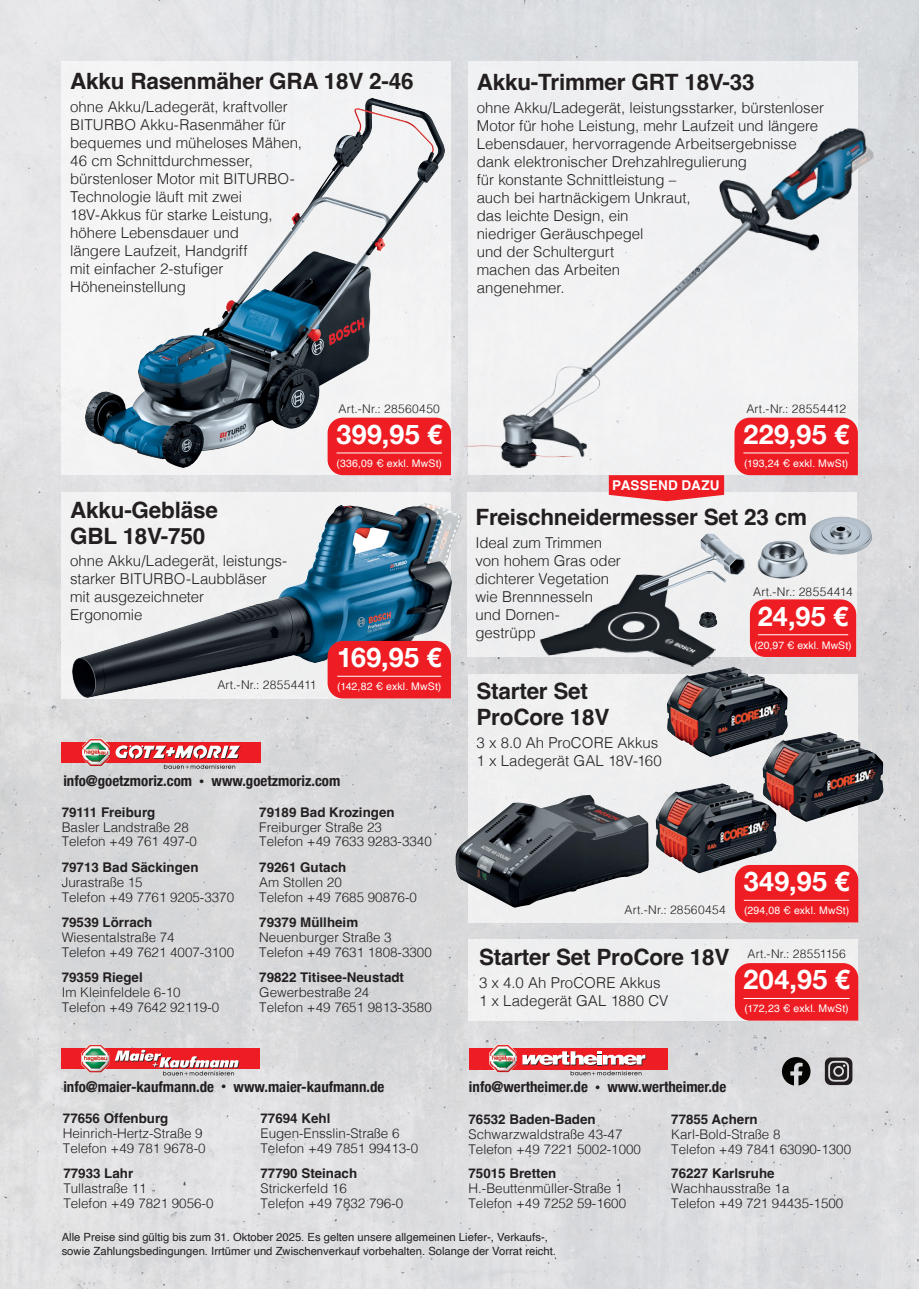
<style>
.page{position:relative;width:919px;height:1289px;background:#fff}
.page>*{position:absolute;margin:0;border:0;box-sizing:border-box;transform-origin:0 0}
.t1{font:700 27px "Helvetica Neue";letter-spacing:.015em;color:#fff}
.t2{font:700 22.5px/25.5px "Helvetica";letter-spacing:-.01em;color:#231f20}
.t3{font:300 15px/18px "Helvetica";letter-spacing:-.005em;color:#231f20}
.t4{font:700 condensed 14.85px "Helvetica Neue";color:#231f20}
.t5{font:700 13.5px "Helvetica";letter-spacing:.015em;color:#fff}
.t6{font:300 13.35px/14.9px "Helvetica";color:#231f20}
.t7{font:700 13.35px "Helvetica";color:#231f20}
.t8{font:300 12px "Helvetica";letter-spacing:.025em;color:#231f20}
.t9{font:11.25px/13.5px "Helvetica";color:#231f20}
.t10{font:10.5px "Helvetica";letter-spacing:.015em;color:#fff}
.s1{font-size:10.35px}
</style>
<div class="page">
<img style="left:0;top:0;width:918px;height:1288px">
<svg style="left:781px;top:1057px;width:29px;height:28px"></svg>
<svg style="left:824px;top:1057px;width:28px;height:28px"></svg>
<div style="left:835px;top:1067px;width:7px;height:7px;background:#231f20;border-radius:50%"></div>
<div style="left:62px;top:741px;width:199px;height:21px;background:#ee1d23"></div>
<svg style="left:85px;top:738px;width:6px;height:5px"></svg>
<img style="left:99px;top:738px;width:11px;height:7px">
<img style="left:82px;top:749px;width:17px;height:11px">
<svg style="left:99px;top:745px;width:142px;height:23px"></svg>
<img style="left:85px;top:760px;width:14px;height:6px">
<svg style="left:62px;top:1048px;width:198px;height:21px;background:#d14744"></svg>
<svg style="left:115px;top:1049px;width:124px;height:26px;background:#db787b"></svg>
<svg style="left:82px;top:1044px;width:8px;height:8px"></svg>
<div style="left:469px;top:1047px;width:198px;height:22px;background:#ee1d23"></div>
<svg style="left:570px;top:1071px;width:71px;height:4px"></svg>
<svg style="left:490px;top:1044px;width:8px;height:7px"></svg>
<img style="left:506px;top:1044px;width:11px;height:17px">
<img style="left:489px;top:1055px;width:17px;height:11px">
<svg style="left:506px;top:1061px;width:10px;height:11px"></svg>
<img style="left:491px;top:1066px;width:15px;height:6px">
<svg style="left:522px;top:1051px;width:124px;height:14px"></svg>
<div style="left:62px;top:62px;width:389px;height:413px;background:#f3f3f4"></div>
<img style="left:85px;top:99px;width:359px;height:368px">
<div style="left:327px;top:417px;width:124px;height:58px;background:#ee1d23"></div>
<hr style="left:336px;top:452px;width:106px;height:1px;background:#fff">
<div style="left:468px;top:674px;width:389px;height:248px;background:#efeff0"></div>
<img style="left:455px;top:795px;width:193px;height:112px">
<img style="left:655px;top:783px;width:121px;height:90px">
<img style="left:667px;top:667px;width:120px;height:90px">
<img style="left:762px;top:732px;width:121px;height:90px">
<div style="left:734px;top:865px;width:124px;height:57px;background:#ee1d23"></div>
<hr style="left:743px;top:899px;width:106px;height:1px;background:#fff">
<div style="left:468px;top:62px;width:389px;height:413px;background:#eff0f1"></div>
<img style="left:463px;top:115px;width:411px;height:365px">
<div style="left:734px;top:417px;width:123px;height:58px;background:#ee1d23"></div>
<hr style="left:743px;top:452px;width:105px;height:1px;background:#fff">
<div style="left:468px;top:939px;width:389px;height:81px;background:#eeefef"></div>
<div style="left:734px;top:963px;width:124px;height:57px;background:#ee1d23"></div>
<hr style="left:743px;top:997px;width:106px;height:1px;background:#fff">
<div style="left:467px;top:492px;width:389px;height:165px;background:#f0f0f1"></div>
<div style="left:62px;top:492px;width:389px;height:206px;background:#f2f2f3"></div>
<img style="left:72px;top:503px;width:389px;height:194px">
<div style="left:327px;top:641px;width:124px;height:57px;background:#ee1d23"></div>
<hr style="left:337px;top:675px;width:104px;height:1px;background:#fff">
<svg style="left:608px;top:475px;width:116px;height:26px;background:#ee373d"></svg>
<img style="left:537px;top:550px;width:180px;height:126px">
<img style="left:638px;top:533px;width:280px;height:132px">
<img style="left:756px;top:540px;width:54px;height:43px">
<img style="left:802px;top:514px;width:75px;height:43px">
<h2 class="t2" style="left:70px;top:71px;width:345px">Akku Rasenmäher GRA 18V 2-46</h2>
<p class="t3" style="left:70px;top:96px;width:233px">ohne Akku/Ladegerät, kraftvoller<br>BITURBO Akku-Rasenmäher für bequemes und müheloses Mähen,<br>46 cm Schnittdurchmesser, bürstenloser Motor mit BITURBO-<br>Technologie läuft mit zwei<br>18V-Akkus für starke Leistung, höhere Lebensdauer und<br>längere Laufzeit, Handgriff<br>mit einfacher 2-stufiger<br>Höheneinstellung</p>
<h2 class="t2" style="left:477px;top:72px;width:279px">Akku-Trimmer GRT 18V-33</h2>
<p class="t3" style="left:477px;top:97px;width:349px">ohne Akku/Ladegerät, leistungsstarker, bürstenloser Motor für hohe Leistung, mehr Laufzeit und längere Lebensdauer, hervorragende Arbeitsergebnisse dank elektronischer Drehzahlregulierung<br>für konstante Schnittleistung –<br>auch bei hartnäckigem Unkraut,<br>das leichte Design, ein<br>niedriger Geräuschpegel<br>und der Schultergurt<br>machen das Arbeiten<br>angenehmer.</p>
<p class="t8" style="left:338px;top:399px;width:103px">Art.-Nr.: 28560450</p>
<h2 class="t2" style="left:70px;top:500px;width:149px">Akku-Gebläse<br>GBL 18V-750</h2>
<p class="t3" style="left:70px;top:551px;width:218px">ohne Akku/Ladegerät, leistungs&shy;starker BITURBO-Laubbläser mit ausgezeichneter<br>Ergonomie</p>
<p class="t8" style="left:217px;top:674px;width:101px">Art.-Nr.: 28554411</p>
<h1 class="t1" style="left:336px;top:413px;width:107px">399,95 €</h1>
<p class="t10" style="left:336px;top:455px;width:107px">(336,09 € exkl. MwSt)</p>
<h1 class="t1" style="left:337px;top:636px;width:106px">169,95 €</h1>
<p class="t10" style="left:337px;top:678px;width:106px">(142,82 € exkl. MwSt)</p>
<p class="t4" style="left:63px;top:768px;width:278px">info@goetzmoriz.com <span class="s1">•</span> www.goetzmoriz.com</p>
<p class="t7" style="left:62px;top:803px;width:95px">79111 Freiburg</p>
<p class="t6" style="left:62px;top:818px;width:137px">Basler Landstraße 28<br>Telefon +49 761 497-0</p>
<p class="t7" style="left:259px;top:803px;width:137px">79189 Bad Krozingen</p>
<p class="t6" style="left:259px;top:818px;width:174px">Freiburger Straße 23<br>Telefon +49 7633 9283-3340</p>
<p class="t7" style="left:62px;top:859px;width:138px">79713 Bad Säckingen</p>
<p class="t6" style="left:62px;top:873px;width:174px">Jurastraße 15<br>Telefon +49 7761 9205-3370</p>
<p class="t7" style="left:259px;top:859px;width:88px">79261 Gutach</p>
<p class="t6" style="left:259px;top:873px;width:159px">Am Stollen 20<br>Telefon +49 7685 90876-0</p>
<p class="t7" style="left:62px;top:914px;width:92px">79539 Lörrach</p>
<p class="t6" style="left:62px;top:928px;width:174px">Wiesentalstraße 74<br>Telefon +49 7621 4007-3100</p>
<p class="t7" style="left:259px;top:914px;width:100px">79379 Müllheim</p>
<p class="t6" style="left:259px;top:928px;width:174px">Neuenburger Straße 3<br>Telefon +49 7631 1808-3300</p>
<p class="t7" style="left:62px;top:969px;width:83px">79359 Riegel</p>
<p class="t6" style="left:62px;top:983px;width:159px">Im Kleinfeldele 6-10<br>Telefon +49 7642 92119-0</p>
<p class="t7" style="left:259px;top:969px;width:146px">79822 Titisee-Neustadt</p>
<p class="t6" style="left:259px;top:983px;width:174px">Gewerbestraße 24<br>Telefon +49 7651 9813-3580</p>
<p class="t8" style="left:746px;top:399px;width:101px">Art.-Nr.: 28554412</p>
<p class="t5" style="left:612px;top:477px;width:109px">PASSEND DAZU</p>
<h1 class="t1" style="left:743px;top:413px;width:107px">229,95 €</h1>
<p class="t10" style="left:744px;top:455px;width:106px">(193,24 € exkl. MwSt)</p>
<h2 class="t2" style="left:475px;top:507px;width:333px">Freischneidermesser Set 23 cm</h2>
<p class="t3" style="left:475px;top:532px;width:147px">Ideal zum Trimmen von hohem Gras oder dichterer Vegetation wie Brennnesseln und Dornen&shy;gestrüpp</p>
<p class="t8" style="left:753px;top:581px;width:101px">Art.-Nr.: 28554414</p>
<h1 class="t1" style="left:757px;top:595px;width:92px">24,95 €</h1>
<p class="t10" style="left:754px;top:636px;width:98px">(20,97 € exkl. MwSt)</p>
<h2 class="t2" style="left:476px;top:681px;width:134px">Starter Set<br>ProCore 18V</h2>
<p class="t3" style="left:476px;top:732px;width:187px">3 x 8.0 Ah ProCORE Akkus<br>1 x Ladegerät GAL 18V-160</p>
<p class="t8" style="left:624px;top:899px;width:103px">Art.-Nr.: 28560454</p>
<h1 class="t1" style="left:743px;top:860px;width:107px">349,95 €</h1>
<p class="t10" style="left:744px;top:902px;width:107px">(294,08 € exkl. MwSt)</p>
<h2 class="t2" style="left:479px;top:946px;width:252px">Starter Set ProCore 18V</h2>
<p class="t3" style="left:479px;top:972px;width:191px">3 x 4.0 Ah ProCORE Akkus<br>1 x Ladegerät GAL 1880 CV</p>
<h1 class="t1" style="left:743px;top:958px;width:107px">204,95 €</h1>
<p class="t8" style="left:747px;top:943px;width:100px">Art.-Nr.: 28551156</p>
<p class="t10" style="left:744px;top:1000px;width:106px">(172,23 € exkl. MwSt)</p>
<p class="t4" style="left:63px;top:1074px;width:322px">info@maier-kaufmann.de <span class="s1">•</span> www.maier-kaufmann.de</p>
<p class="t4" style="left:469px;top:1074px;width:259px">info@wertheimer.de <span class="s1">•</span> www.wertheimer.de</p>
<p class="t7" style="left:63px;top:1110px;width:107px">77656 Offenburg</p>
<p class="t6" style="left:63px;top:1124px;width:144px">Heinrich-Hertz-Straße 9<br>Telefon +49 781 9678-0</p>
<p class="t7" style="left:260px;top:1110px;width:71px">77694 Kehl</p>
<p class="t6" style="left:260px;top:1125px;width:159px">Eugen-Ensslin-Straße 6<br>Telefon +49 7851 99413-0</p>
<p class="t7" style="left:468px;top:1111px;width:129px">76532 Baden-Baden</p>
<p class="t6" style="left:468px;top:1125px;width:174px">Schwarzwaldstraße 43-47<br>Telefon +49 7221 5002-1000</p>
<p class="t7" style="left:671px;top:1111px;width:88px">77855 Achern</p>
<p class="t6" style="left:671px;top:1125px;width:181px">Karl-Bold-Straße 8<br>Telefon +49 7841 63090-1300</p>
<p class="t7" style="left:63px;top:1165px;width:71px">77933 Lahr</p>
<p class="t6" style="left:63px;top:1180px;width:152px">Tullastraße 11<br>Telefon +49 7821 9056-0</p>
<p class="t7" style="left:260px;top:1165px;width:98px">77790 Steinach</p>
<p class="t6" style="left:260px;top:1180px;width:144px">Strickerfeld 16<br>Telefon +49 7832 796-0</p>
<p class="t7" style="left:468px;top:1165px;width:89px">75015 Bretten</p>
<p class="t6" style="left:468px;top:1180px;width:159px">H.-Beuttenmüller-Straße 1<br>Telefon +49 7252 59-1600</p>
<p class="t7" style="left:671px;top:1165px;width:105px">76227 Karlsruhe</p>
<p class="t6" style="left:671px;top:1180px;width:174px">Wachhausstraße 1a<br>Telefon +49 721 94435-1500</p>
<p class="t9" style="left:62px;top:1230px;width:496px">Alle Preise sind gültig bis zum 31. Oktober 2025. Es gelten unsere allgemeinen Liefer-, Verkaufs-, sowie Zahlungsbedingungen. Irrtümer und Zwischenverkauf vorbehalten. Solange der Vorrat reicht.</p>
</div>
